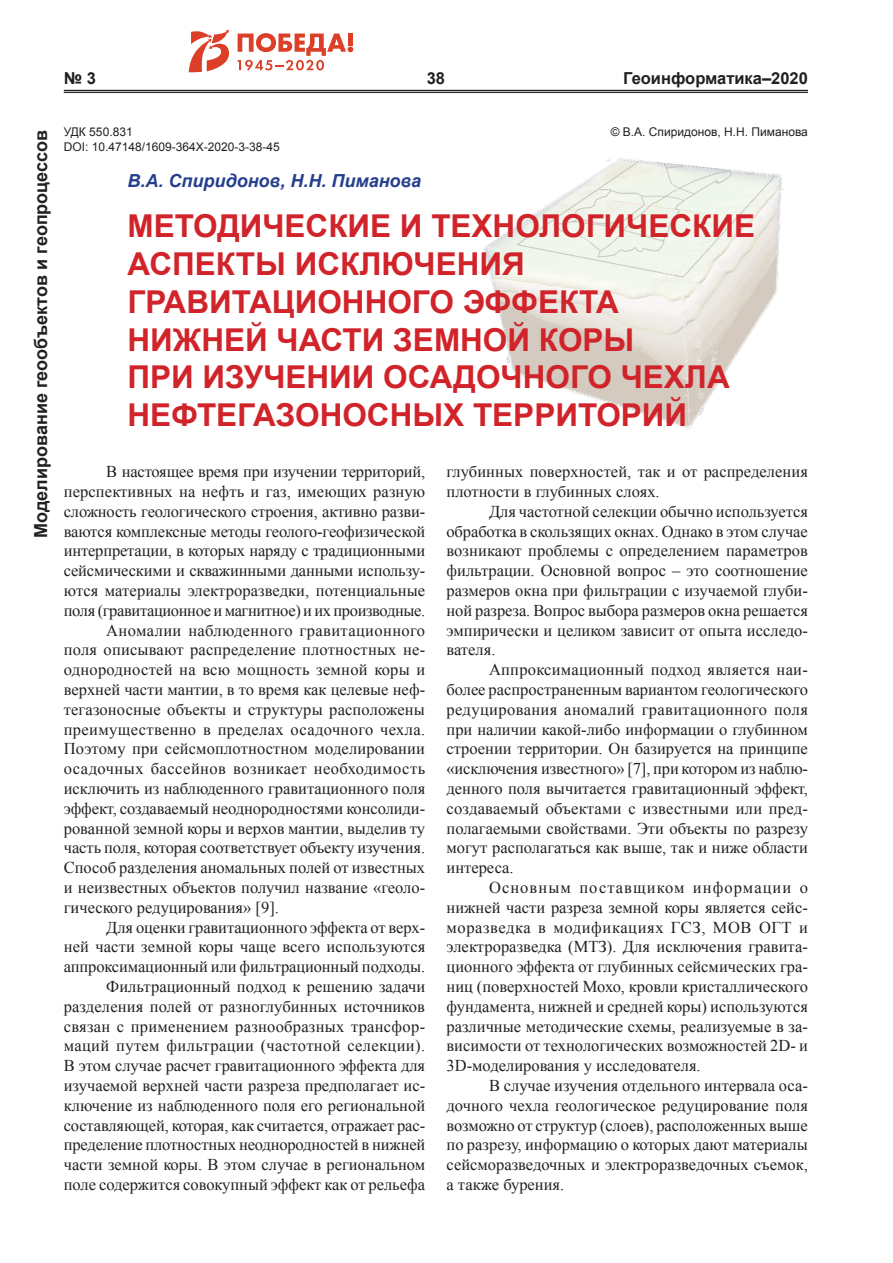
<style>
.page{position:relative;width:893px;height:1263px;background:#fff}
.page>*{position:absolute;margin:0;border:0;box-sizing:border-box;transform-origin:0 0}
.t1{font:700 31.5px/37.8px "Arial";color:#d1232a}
.t2{font:700 18px "Arial";color:#231f20}
.t3{font:italic 700 18px "Arial";color:#253f8e}
.t4{font:16.5px/19.8px "Times New Roman";color:#231f20;text-align:justify}
.t5{font:16.5px "Times New Roman";letter-spacing:.02em;color:#231f20}
.t6{font:16.5px "Times New Roman";letter-spacing:-.02em;color:#231f20}
.t7{font:16.5px "Times New Roman";letter-spacing:.03em;color:#231f20}
.t8{font:16.5px "Times New Roman";letter-spacing:.025em;color:#231f20}
.t9{font:700 16.5px "Arial";color:#231f20}
.t10{font:12px "Arial";color:#231f20}
</style>
<div class="page">
<hr style="left:64px;top:90px;width:744px;height:1px;background:#231f20">
<hr style="left:64px;top:92px;width:744px;height:1px;background:#231f20">
<svg style="left:238px;top:33px;width:115px;height:38px"></svg>
<div style="left:348px;top:34px;width:5px;height:12px;background:#db3f28"></div>
<svg style="left:189px;top:30px;width:40px;height:42px"></svg>
<img style="left:483px;top:158px;width:301px;height:271px">
<p class="t9" style="left:64px;top:68px;width:34px">№ 3</p>
<p class="t9" style="left:427px;top:68px;width:20px">38</p>
<p class="t9" style="left:623px;top:68px;width:186px">Геоинформатика–2020</p>
<p class="t2" style="left:29px;top:538px;width:409px;rotate:-90deg">Моделирование геообъектов и геопроцессов</p>
<p class="t10" style="left:64px;top:124px;width:70px">УДК 550.831</p>
<p class="t10" style="left:611px;top:124px;width:199px">© В.А. Спиридонов, Н.Н. Пиманова</p>
<p class="t10" style="left:64px;top:139px;width:218px">DOI: 10.47148/1609-364X-2020-3-38-45</p>
<p class="t3" style="left:128px;top:169px;width:295px">В.А. Спиридонов, Н.Н. Пиманова</p>
<h1 class="t1" style="left:128px;top:208px;width:629px">МЕТОДИЧЕСКИЕ И ТЕХНОЛОГИЧЕСКИЕ<br>АСПЕКТЫ ИСКЛЮЧЕНИЯ<br>ГРАВИТАЦИОННОГО ЭФФЕКТА<br>НИЖНЕЙ ЧАСТИ ЗЕМНОЙ КОРЫ<br>ПРИ ИЗУЧЕНИИ ОСАДОЧНОГО ЧЕХЛА<br>НЕФТЕГАЗОНОСНЫХ ТЕРРИТОРИЙ</h1>
<p class="t4" style="left:106px;top:461px;width:320px">В настоящее время при изучении территорий,</p>
<p class="t4" style="left:64px;top:481px;width:363px">перспективных на нефть и газ, имеющих разную</p>
<p class="t4" style="left:64px;top:501px;width:363px">сложность геологического строения, активно разви-</p>
<p class="t4" style="left:64px;top:521px;width:363px">ваются комплексные методы геолого-геофизической</p>
<p class="t4" style="left:64px;top:541px;width:363px">интерпретации, в которых наряду с традиционными</p>
<p class="t4" style="left:64px;top:560px;width:363px">сейсмическими и скважинными данными использу-</p>
<p class="t4" style="left:64px;top:580px;width:363px">ются материалы электроразведки, потенциальные</p>
<p class="t6" style="left:64px;top:599px;width:363px">поля (гравитационное и магнитное) и их производные.</p>
<p class="t8" style="left:106px;top:619px;width:320px">Аномалии наблюденного гравитационного</p>
<p class="t4" style="left:64px;top:640px;width:363px">поля описывают распределение плотностных не-</p>
<p class="t4" style="left:64px;top:659px;width:363px">однородностей на всю мощность земной коры и</p>
<p class="t4" style="left:64px;top:679px;width:363px">верхней части мантии, в то время как целевые неф-</p>
<p class="t4" style="left:64px;top:699px;width:363px">тегазоносные объекты и структуры расположены</p>
<p class="t5" style="left:64px;top:718px;width:363px">преимущественно в пределах осадочного чехла.</p>
<p class="t4" style="left:64px;top:739px;width:363px">Поэтому при сейсмоплотностном моделировании</p>
<p class="t7" style="left:64px;top:757px;width:363px">осадочных бассейнов возникает необходимость</p>
<p class="t4" style="left:64px;top:778px;width:363px">исключить из наблюденного гравитационного поля</p>
<p class="t4" style="left:64px;top:798px;width:363px">эффект, создаваемый неоднородностями консолиди-</p>
<p class="t4" style="left:64px;top:818px;width:363px">рованной земной коры и верхов мантии, выделив ту</p>
<p class="t4" style="left:64px;top:838px;width:363px">часть поля, которая соответствует объекту изучения.</p>
<p class="t4" style="left:64px;top:857px;width:363px">Способ разделения аномальных полей от известных</p>
<p class="t4" style="left:64px;top:877px;width:363px">и неизвестных объектов получил название «геоло-</p>
<p class="t4" style="left:64px;top:897px;width:217px">гического редуцирования» [9].</p>
<p class="t4" style="left:106px;top:917px;width:320px">Для оценки гравитационного эффекта от верх-</p>
<p class="t4" style="left:64px;top:937px;width:363px">ней части земной коры чаще всего используются</p>
<p class="t4" style="left:64px;top:956px;width:363px">аппроксимационный или фильтрационный подходы.</p>
<p class="t4" style="left:106px;top:976px;width:320px">Фильтрационный подход к решению задачи</p>
<p class="t4" style="left:64px;top:996px;width:363px">разделения полей от разноглубинных источников</p>
<p class="t4" style="left:64px;top:1016px;width:363px">связан с применением разнообразных трансфор-</p>
<p class="t5" style="left:64px;top:1035px;width:363px">маций путем фильтрации (частотной селекции).</p>
<p class="t4" style="left:64px;top:1055px;width:363px">В этом случае расчет гравитационного эффекта для</p>
<p class="t4" style="left:64px;top:1075px;width:363px">изучаемой верхней части разреза предполагает ис-</p>
<p class="t4" style="left:64px;top:1095px;width:363px">ключение из наблюденного поля его региональной</p>
<p class="t4" style="left:64px;top:1115px;width:363px">составляющей, которая, как считается, отражает рас-</p>
<p class="t4" style="left:64px;top:1135px;width:363px">пределение плотностных неоднородностей в нижней</p>
<p class="t4" style="left:64px;top:1154px;width:363px">части земной коры. В этом случае в региональном</p>
<p class="t4" style="left:64px;top:1174px;width:363px">поле содержится совокупный эффект как от рельефа</p>
<p class="t4" style="left:446px;top:461px;width:363px">глубинных поверхностей, так и от распределения плотности в глубинных слоях.</p>
<p class="t4" style="left:446px;top:501px;width:363px;text-indent:43px">Для частотной селекции обычно используется обработка в скользящих окнах. Однако в этом случае возникают проблемы с определением параметров фильтрации. Основной вопрос – это соотношение размеров окна при фильтрации с изучаемой глуби&shy;ной разреза. Вопрос выбора размеров окна решается эмпирически и целиком зависит от опыта исследо&shy;вателя.</p>
<p class="t4" style="left:446px;top:659px;width:363px;text-indent:43px">Аппроксимационный подход является наи&shy;более распространенным вариантом геологического редуцирования аномалий гравитационного поля при наличии какой-либо информации о глубинном строении территории. Он базируется на принципе «исключения известного» [7], при котором из наблю&shy;денного поля вычитается гравитационный эффект, создаваемый объектами с известными или пред&shy;полагаемыми свойствами. Эти объекты по разрезу могут располагаться как выше, так и ниже области интереса.</p>
<p class="t4" style="left:446px;top:877px;width:363px;text-indent:43px">Основным поставщиком информации о нижней части разреза земной коры является сейс&shy;моразведка в модификациях ГСЗ, МОВ ОГТ и электроразведка (МТЗ). Для исключения гравита&shy;ционного эффекта от глубинных сейсмических гра&shy;ниц (поверхностей Мохо, кровли кристаллического фундамента, нижней и средней коры) используются различные методические схемы, реализуемые в за&shy;висимости от технологических возможностей 2D- и 3D-моделирования у исследователя.</p>
<p class="t4" style="left:446px;top:1075px;width:363px;text-indent:43px">В случае изучения отдельного интервала оса&shy;дочного чехла геологическое редуцирование поля возможно от структур (слоев), расположенных выше по разрезу, информацию о которых дают материалы сейсморазведочных и электроразведочных съемок, а также бурения.</p>
</div>
